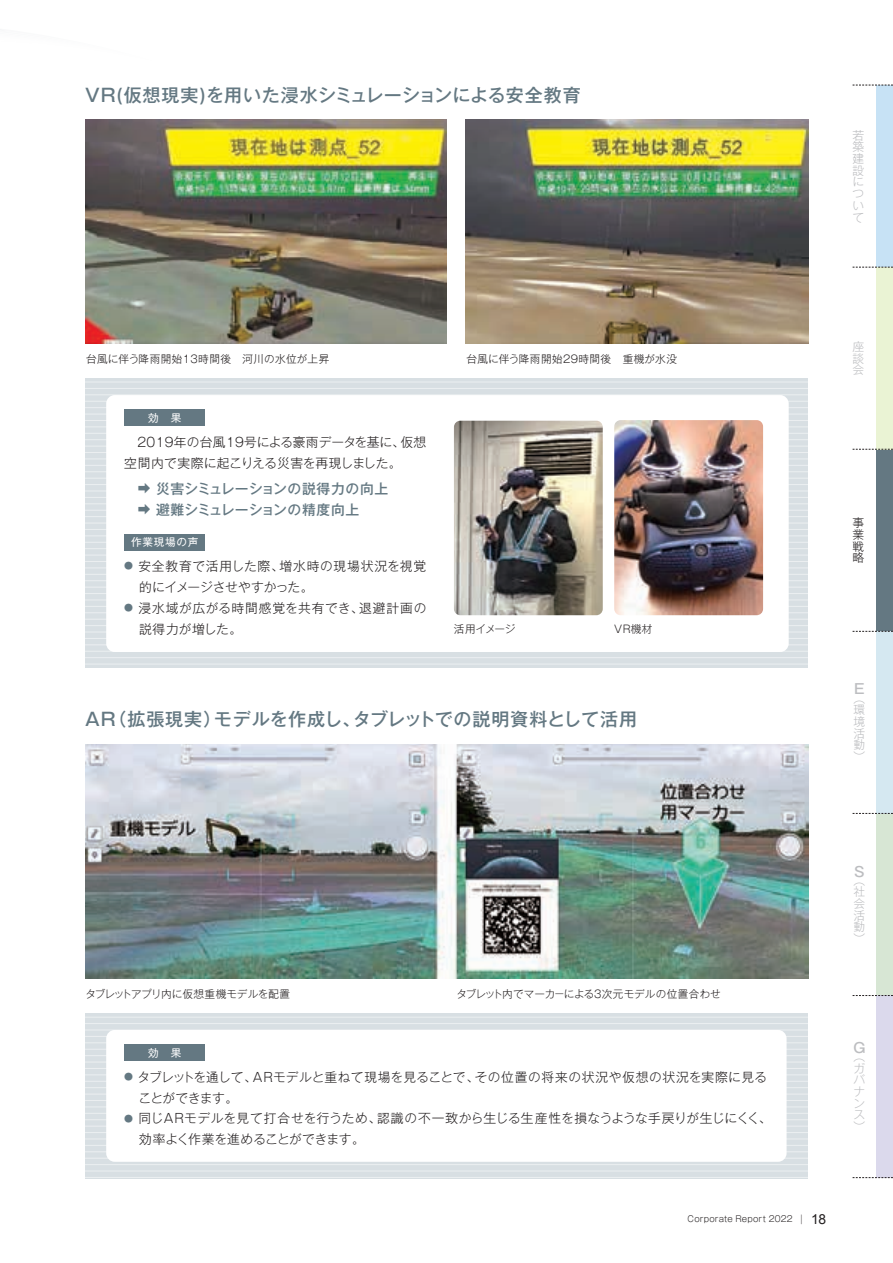
<style>
.page{position:relative;width:893px;height:1263px;background:#fff}
.page>*{position:absolute;margin:0;border:0;box-sizing:border-box;transform-origin:0 0}
.t1{font:500 18px "Gothic MB101 Pro";letter-spacing:.035em;color:#647882}
.t2{font:500 13.8px "Gothic MB101 Pro";letter-spacing:.025em;color:#647882}
.t3{font:500 13.8px "Gothic MB101 Pro";color:#bcbdc0}
.t4{font:300 12.75px/21px "Gothic MB101 Pro";letter-spacing:.02em;color:#231f20}
.t5{font:300 12.75px/21px "Gothic MB101 Pro";letter-spacing:.05em;color:#231f20}
.t6{font:300 11.7px/11.7px "Gothic MB101 Pro";color:#bcbdc0;text-align:justify}
.t7{font:300 11.7px/11.7px "Gothic MB101 Pro";color:#231f20;text-align:justify}
.t8{font:300 10.65px "Gothic MB101 Pro";letter-spacing:.04em;color:#231f20}
.t9{font:300 10.65px "Gothic MB101 Pro";letter-spacing:.01em;color:#231f20}
.t10{font:300 10.65px "Gothic MB101 Pro";letter-spacing:-.015em;color:#231f20}
.t11{font:10.65px "Gothic MB101 Pro";letter-spacing:.07em;color:#fff}
.t12{font:300 8.55px "Gothic MB101 Pro";letter-spacing:.025em;color:#231f20}
.s1{font-weight:300;font-size:12.75px}
.s2{font-size:9px;color:#647882}
.s3{font-size:9.6px}
.s4{font-family:"Arial";font-weight:400;font-size:13.8px}
</style>
<div class="page">
<div style="left:85px;top:379px;width:723px;height:289px;background:#d8dfe3"></div>
<hr style="left:85px;top:381px;width:723px;height:1px;background:#fff">
<hr style="left:85px;top:388px;width:723px;height:1px;background:#fff">
<hr style="left:85px;top:394px;width:723px;height:1px;background:#fff">
<hr style="left:85px;top:401px;width:723px;height:1px;background:#fff">
<hr style="left:85px;top:407px;width:723px;height:1px;background:#fff">
<hr style="left:85px;top:413px;width:723px;height:2px;background:#fff">
<hr style="left:85px;top:420px;width:723px;height:1px;background:#fff">
<hr style="left:85px;top:426px;width:723px;height:1px;background:#fff">
<hr style="left:85px;top:433px;width:723px;height:1px;background:#fff">
<hr style="left:85px;top:439px;width:723px;height:1px;background:#fff">
<hr style="left:85px;top:446px;width:723px;height:1px;background:#fff">
<hr style="left:85px;top:452px;width:723px;height:1px;background:#fff">
<hr style="left:85px;top:458px;width:723px;height:1px;background:#fff">
<hr style="left:85px;top:465px;width:723px;height:1px;background:#fff">
<hr style="left:85px;top:471px;width:723px;height:1px;background:#fff">
<hr style="left:85px;top:478px;width:723px;height:1px;background:#fff">
<hr style="left:85px;top:484px;width:723px;height:1px;background:#fff">
<hr style="left:85px;top:490px;width:723px;height:1px;background:#fff">
<hr style="left:85px;top:497px;width:723px;height:1px;background:#fff">
<hr style="left:85px;top:503px;width:723px;height:1px;background:#fff">
<hr style="left:85px;top:510px;width:723px;height:1px;background:#fff">
<hr style="left:85px;top:516px;width:723px;height:1px;background:#fff">
<hr style="left:85px;top:522px;width:723px;height:1px;background:#fff">
<hr style="left:85px;top:529px;width:723px;height:1px;background:#fff">
<hr style="left:85px;top:535px;width:723px;height:1px;background:#fff">
<hr style="left:85px;top:542px;width:723px;height:1px;background:#fff">
<hr style="left:85px;top:548px;width:723px;height:1px;background:#fff">
<hr style="left:85px;top:554px;width:723px;height:2px;background:#fff">
<hr style="left:85px;top:561px;width:723px;height:1px;background:#fff">
<hr style="left:85px;top:567px;width:723px;height:1px;background:#fff">
<hr style="left:85px;top:574px;width:723px;height:1px;background:#fff">
<hr style="left:85px;top:580px;width:723px;height:1px;background:#fff">
<hr style="left:85px;top:587px;width:723px;height:1px;background:#fff">
<hr style="left:85px;top:593px;width:723px;height:1px;background:#fff">
<hr style="left:85px;top:599px;width:723px;height:1px;background:#fff">
<hr style="left:85px;top:606px;width:723px;height:1px;background:#fff">
<hr style="left:85px;top:612px;width:723px;height:1px;background:#fff">
<hr style="left:85px;top:619px;width:723px;height:1px;background:#fff">
<hr style="left:85px;top:625px;width:723px;height:1px;background:#fff">
<hr style="left:85px;top:631px;width:723px;height:1px;background:#fff">
<hr style="left:85px;top:638px;width:723px;height:1px;background:#fff">
<hr style="left:85px;top:644px;width:723px;height:1px;background:#fff">
<hr style="left:85px;top:651px;width:723px;height:1px;background:#fff">
<hr style="left:85px;top:657px;width:723px;height:1px;background:#fff">
<hr style="left:85px;top:663px;width:723px;height:2px;background:#fff">
<div style="left:85px;top:1012px;width:723px;height:166px;background:#d8dfe3"></div>
<hr style="left:85px;top:1017px;width:723px;height:1px;background:#fff">
<hr style="left:85px;top:1023px;width:723px;height:1px;background:#fff">
<hr style="left:85px;top:1029px;width:723px;height:1px;background:#fff">
<hr style="left:85px;top:1036px;width:723px;height:1px;background:#fff">
<hr style="left:85px;top:1042px;width:723px;height:1px;background:#fff">
<hr style="left:85px;top:1049px;width:723px;height:1px;background:#fff">
<hr style="left:85px;top:1055px;width:723px;height:1px;background:#fff">
<hr style="left:85px;top:1061px;width:723px;height:1px;background:#fff">
<hr style="left:85px;top:1068px;width:723px;height:1px;background:#fff">
<hr style="left:85px;top:1074px;width:723px;height:1px;background:#fff">
<hr style="left:85px;top:1081px;width:723px;height:1px;background:#fff">
<hr style="left:85px;top:1087px;width:723px;height:1px;background:#fff">
<hr style="left:85px;top:1093px;width:723px;height:1px;background:#fff">
<hr style="left:85px;top:1100px;width:723px;height:1px;background:#fff">
<hr style="left:85px;top:1106px;width:723px;height:1px;background:#fff">
<hr style="left:85px;top:1113px;width:723px;height:1px;background:#fff">
<hr style="left:85px;top:1119px;width:723px;height:1px;background:#fff">
<hr style="left:85px;top:1125px;width:723px;height:2px;background:#fff">
<hr style="left:85px;top:1132px;width:723px;height:1px;background:#fff">
<hr style="left:85px;top:1138px;width:723px;height:1px;background:#fff">
<hr style="left:85px;top:1145px;width:723px;height:1px;background:#fff">
<hr style="left:85px;top:1151px;width:723px;height:1px;background:#fff">
<hr style="left:85px;top:1158px;width:723px;height:1px;background:#fff">
<hr style="left:85px;top:1164px;width:723px;height:1px;background:#fff">
<hr style="left:85px;top:1170px;width:723px;height:1px;background:#fff">
<hr style="left:85px;top:1177px;width:723px;height:1px;background:#fff">
<div style="left:106px;top:395px;width:683px;height:257px;background:#fff;border-radius:9px"></div>
<div style="left:106px;top:1030px;width:681px;height:132px;background:#fff;border-radius:9px"></div>
<div style="left:124px;top:410px;width:81px;height:16px;background:#647882"></div>
<div style="left:124px;top:534px;width:81px;height:16px;background:#647882"></div>
<div style="left:124px;top:1045px;width:81px;height:16px;background:#647882"></div>
<img style="left:85px;top:120px;width:362px;height:223px">
<img style="left:465px;top:120px;width:343px;height:223px">
<img style="left:454px;top:421px;width:149px;height:194px">
<img style="left:614px;top:420px;width:149px;height:195px">
<img style="left:85px;top:745px;width:723px;height:233px">
<div style="left:876px;top:85px;width:17px;height:182px;background:#c7e2f5"></div>
<div style="left:876px;top:449px;width:17px;height:182px;background:#647882"></div>
<div style="left:876px;top:813px;width:17px;height:182px;background:#d7e6d4"></div>
<div style="left:876px;top:267px;width:17px;height:182px;background:#eaf3d4"></div>
<div style="left:876px;top:631px;width:17px;height:182px;background:#d5e8f1"></div>
<div style="left:876px;top:995px;width:17px;height:182px;background:#dbd9ec"></div>
<svg style="left:853px;top:85px;width:40px;height:1px"></svg>
<svg style="left:853px;top:813px;width:40px;height:1px"></svg>
<svg style="left:853px;top:449px;width:40px;height:1px"></svg>
<svg style="left:853px;top:267px;width:40px;height:1px"></svg>
<svg style="left:853px;top:995px;width:40px;height:1px"></svg>
<svg style="left:853px;top:631px;width:40px;height:1px"></svg>
<svg style="left:853px;top:1177px;width:40px;height:1px"></svg>
<p class="t1" style="left:85px;top:80px;width:497px">VR(仮想現実)を用いた浸水シミュレーションによる安全教育</p>
<p class="t6" style="left:853px;top:128px;width:13px">若築建設について</p>
<p class="t8" style="left:86px;top:350px;width:245px">台風に伴う降雨開始13時間後　河川の水位が上昇</p>
<p class="t11" style="left:148px;top:409px;width:35px">効　果</p>
<p class="t4" style="left:124px;top:430px;width:303px">　2019年の台風19号による豪雨データを基に、仮想空間内で実際に起こりえる災害を再現しました。</p>
<p class="t2" style="left:124px;top:477px;width:266px"><span class="s1">　➡</span> 災害シミュレーションの説得力の向上</p>
<p class="t2" style="left:124px;top:498px;width:237px"><span class="s1">　➡</span> 避難シミュレーションの精度向上</p>
<p class="t11" style="left:131px;top:533px;width:69px">作業現場の声</p>
<p class="t4" style="left:139px;top:554px;width:289px;text-indent:-15px"><span class="s2">●</span> 安全教育で活用した際、増水時の現場状況を視覚的にイメージさせやすかった。</p>
<p class="t5" style="left:139px;top:596px;width:289px;text-indent:-15px"><span class="s2">●</span> 浸水域が広がる時間感覚を共有でき、退避計画の説得力が増した。</p>
<p class="t8" style="left:466px;top:350px;width:212px">台風に伴う降雨開始29時間後　重機が水没</p>
<p class="t9" style="left:454px;top:620px;width:63px">活用イメージ</p>
<p class="t9" style="left:614px;top:620px;width:40px">VR機材</p>
<p class="t1" style="left:85px;top:704px;width:553px">AR（拡張現実）モデルを作成し、タブレットでの説明資料として活用</p>
<p class="t6" style="left:853px;top:339px;width:13px">座談会</p>
<p class="t7" style="left:853px;top:515px;width:13px">事業戦略</p>
<p class="t3" style="left:854px;top:678px;width:12px">E</p>
<p class="t6" style="left:854px;top:691px;width:13px">（環境活動）</p>
<p class="t10" style="left:85px;top:985px;width:206px">タブレットアプリ内に仮想重機モデルを配置</p>
<p class="t9" style="left:456px;top:985px;width:266px">タブレット内でマーカ－による3次元モデルの位置合わせ</p>
<p class="t11" style="left:148px;top:1044px;width:35px">効　果</p>
<p class="t4" style="left:138px;top:1064px;width:630px;text-indent:-14px"><span class="s2">●</span> タブレットを通して、ARモデルと重ねて現場を見ることで、その位置の将来の状況や仮想の状況を実際に見ることができます。</p>
<p class="t4" style="left:139px;top:1106px;width:634px;text-indent:-15px"><span class="s2">●</span> 同じARモデルを見て打合せを行うため、認識の不一致から生じる生産性を損なうような手戻りが生じにくく、効率よく作業を進めることができます。</p>
<p class="t12" style="left:688px;top:1212px;width:140px">Corporate Report 2022 <span class="s3">│</span> <span class="s4">18</span></p>
<p class="t3" style="left:854px;top:860px;width:11px">S</p>
<p class="t6" style="left:854px;top:873px;width:13px">（社会活動）</p>
<p class="t3" style="left:853px;top:1036px;width:13px">G</p>
<p class="t6" style="left:854px;top:1049px;width:13px">（ガバナンス）</p>
</div>
